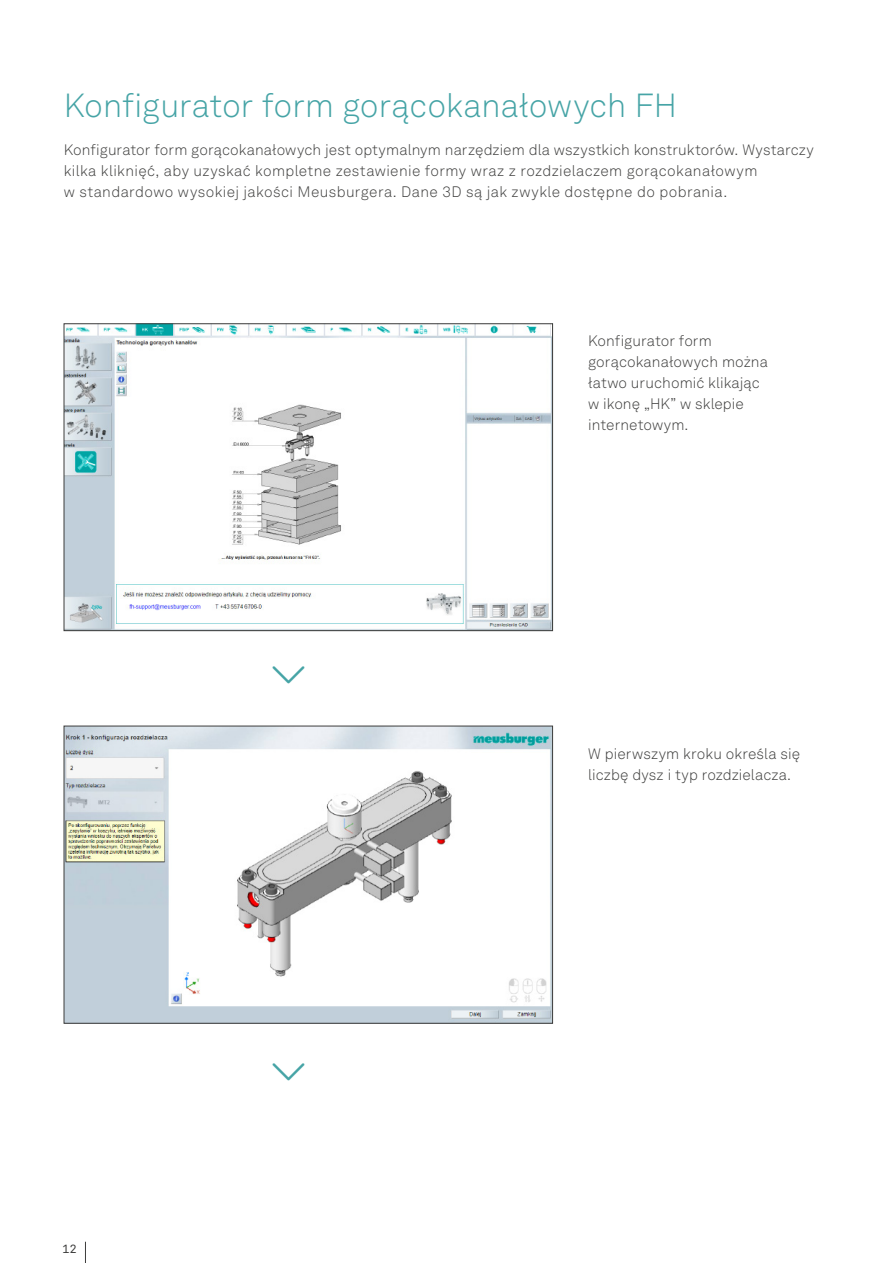
<style>
.page{position:relative;width:893px;height:1263px;background:#fff}
.page>*{position:absolute;margin:0;border:0;box-sizing:border-box;transform-origin:0 0}
.t1{font:300 39px "Font Awesome 6 Pro";color:#46a4a6}
.t2{font:300 33px "Akkurat LL";color:#46a4a6}
.t3{font:300 15px/21px "Akkurat LL";letter-spacing:.01em;color:#3d3d3c}
.t4{font:12px "Akkurat Mono LL";color:#3d3d3c}
</style>
<div class="page">
<svg style="left:85px;top:1242px;width:1px;height:21px"></svg>
<img style="left:66px;top:728px;width:485px;height:293px">
<img style="left:66px;top:326px;width:485px;height:303px">
<div style="left:64px;top:324px;width:489px;height:307px;border:1px solid #3d3d3c"></div>
<h2 class="t2" style="left:64px;top:82px;width:615px">Konfigurator form gorącokanałowych FH</h2>
<p class="t3" style="left:64px;top:138px;width:751px">Konfigurator form gorącokanałowych jest optymalnym narzędziem dla wszystkich konstruktorów. Wystarczy kilka kliknięć, aby uzyskać kompletne zestawienie formy wraz z rozdzielaczem gorącokanałowym<br>w standardowo wysokiej jakości Meusburgera. Dane 3D są jak zwykle dostępne do pobrania.</p>
<p class="t4" style="left:62px;top:1241px;width:16px">12</p>
<h1 class="t1" style="left:269px;top:653px;width:40px">❖□■□■</h1>
<h1 class="t1" style="left:269px;top:1050px;width:40px">❖□■□■</h1>
<p class="t3" style="left:588px;top:329px;width:181px">Konfigurator form gorącokanałowych można łatwo uruchomić klikając w ikonę „HK” w sklepie internetowym.</p>
<p class="t3" style="left:588px;top:743px;width:213px">W pierwszym kroku określa się liczbę dysz i typ rozdzielacza.</p>
</div>
